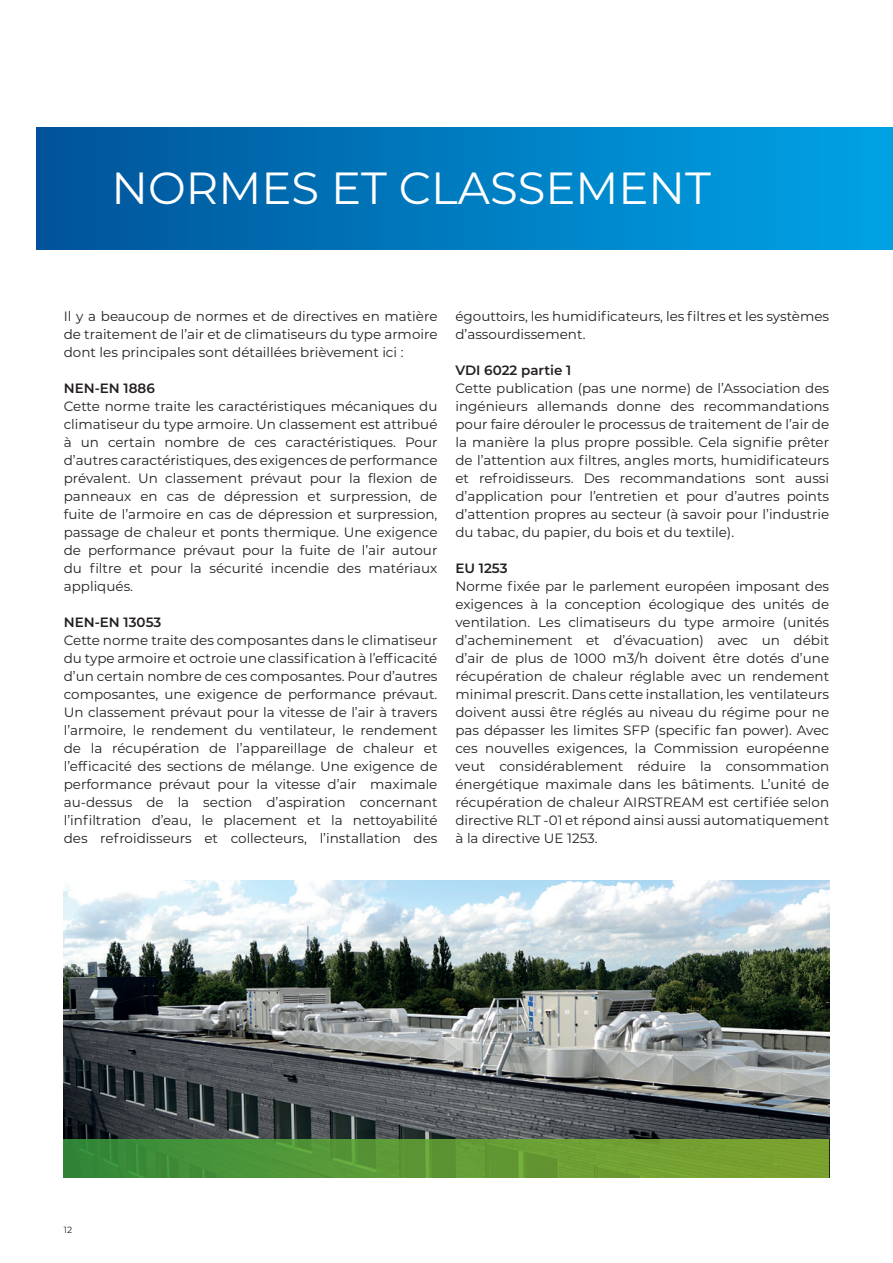
<style>
.page{position:relative;width:893px;height:1263px;background:#fff}
.page>*{position:absolute;margin:0;border:0;box-sizing:border-box;transform-origin:0 0}
.t1{font:45px "Montserrat";color:#fff}
.t2{font:13.5px/18px "Montserrat";color:#231f20;text-align:justify}
.t3{font:600 13.5px "Montserrat";color:#231f20}
.t4{font:9px "Montserrat";color:#231f20}
</style>
<div class="page">
<div style="left:37px;top:128px;width:856px;height:121px;background:linear-gradient(to right,#015399,#00a4e6)"></div>
<img style="left:64px;top:880px;width:765px;height:260px">
<div style="left:64px;top:1140px;width:765px;height:38px;background:linear-gradient(to right,#388c3b,#83a630)"></div>
<p class="t1" style="left:112px;top:157px;width:601px">NORMES ET CLASSEMENT</p>
<p class="t2" style="left:64px;top:307px;width:375px">Il y a beaucoup de normes et de directives en matière de traitement de l’air et de climatiseurs du type armoire dont les principales sont détaillées brièvement ici :</p>
<p class="t3" style="left:64px;top:379px;width:93px">NEN-EN 1886</p>
<p class="t2" style="left:64px;top:397px;width:375px">Cette norme traite les caractéristiques mécaniques du climatiseur du type armoire. Un classement est attribué à un certain nombre de ces caractéristiques. Pour d’autres caractéristiques, des exigences de performance prévalent. Un classement prévaut pour la flexion de panneaux en cas de dépression et surpression, de fuite de l’armoire en cas de dépression et surpression, passage de chaleur et ponts thermique. Une exigence de performance prévaut pour la fuite de l’air autour du filtre et pour la sécurité incendie des matériaux appliqués.</p>
<p class="t3" style="left:64px;top:613px;width:99px">NEN-EN 13053</p>
<p class="t2" style="left:64px;top:631px;width:375px">Cette norme traite des composantes dans le climatiseur du type armoire et octroie une classification à l’efficacité d’un certain nombre de ces composantes. Pour d’autres composantes, une exigence de performance prévaut.<br>Un classement prévaut pour la vitesse de l’air à travers l’armoire, le rendement du ventilateur, le rendement de la récupération de l’appareillage de chaleur et l’efficacité des sections de mélange. Une exigence de performance prévaut pour la vitesse d’air maximale au-dessus de la section d’aspiration concernant l’infiltration d’eau, le placement et la nettoyabilité des refroidisseurs et collecteurs, l’installation des</p>
<p class="t2" style="left:455px;top:307px;width:375px">égouttoirs, les humidificateurs, les filtres et les systèmes d’assourdissement.</p>
<p class="t3" style="left:455px;top:361px;width:117px">VDI 6022 partie 1</p>
<p class="t2" style="left:455px;top:379px;width:375px">Cette publication (pas une norme) de l’Association des ingénieurs allemands donne des recommandations pour faire dérouler le processus de traitement de l’air de la manière la plus propre possible. Cela signifie prêter de l’attention aux filtres, angles morts, humidificateurs et refroidisseurs. Des recommandations sont aussi d’application pour l’entretien et pour d’autres points d’attention propres au secteur (à savoir pour l’industrie du tabac, du papier, du bois et du textile).</p>
<p class="t3" style="left:455px;top:559px;width:54px">EU 1253</p>
<p class="t2" style="left:455px;top:577px;width:375px">Norme fixée par le parlement européen imposant des exigences à la conception écologique des unités de ventilation. Les climatiseurs du type armoire (unités d’acheminement et d’évacuation) avec un débit d’air de plus de 1000 m3/h doivent être dotés d’une récupération de chaleur réglable avec un rendement minimal prescrit. Dans cette installation, les ventilateurs doivent aussi être réglés au niveau du régime pour ne pas dépasser les limites SFP (specific fan power). Avec ces nouvelles exigences, la Commission européenne veut considérablement réduire la consommation énergétique maximale dans les bâtiments. L’unité de récupération de chaleur AIRSTREAM est certifiée selon directive RLT -01 et répond ainsi aussi automatiquement à la directive UE 1253.</p>
<p class="t4" style="left:64px;top:1224px;width:10px">12</p>
</div>
